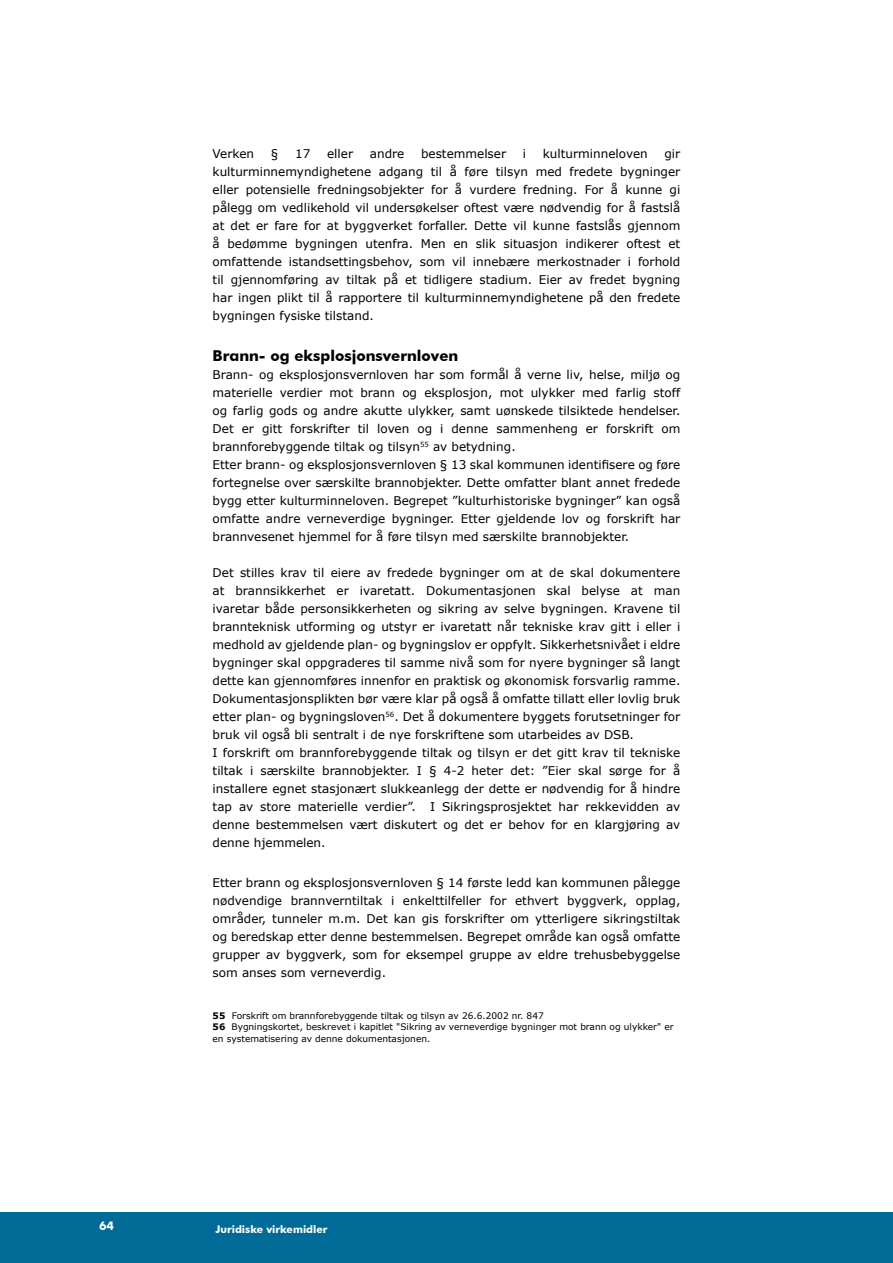
<style>
.page{position:relative;width:893px;height:1263px;background:#fff}
.page>*{position:absolute;margin:0;border:0;box-sizing:border-box;transform-origin:0 0}
.t1{font:700 15px "Futura BT";color:#000}
.t2{font:12px/18px "Verdana";color:#000;text-align:justify}
.t3{font:700 12px "Futura BT";color:#fff}
.t4{font:700 10.5px "Futura BT";color:#fff}
.t5{font:9px/10.8px "Verdana";color:#000}
.s1{font-weight:700}
</style>
<div class="page">
<div style="left:0;top:1212px;width:893px;height:51px;background:#006b96"></div>
<div style="left:213px;top:1224px;width:117px;height:39px;background:#006b96"></div>
<p class="t2" style="left:213px;top:144px;width:43px">Verken</p>
<p class="t2" style="left:271px;top:144px;width:9px">§</p>
<p class="t2" style="left:295px;top:144px;width:17px">17</p>
<p class="t2" style="left:327px;top:144px;width:28px">eller</p>
<p class="t2" style="left:370px;top:144px;width:36px">andre</p>
<p class="t2" style="left:421px;top:144px;width:87px">bestemmelser</p>
<p class="t2" style="left:523px;top:144px;width:5px">i</p>
<p class="t2" style="left:543px;top:144px;width:106px">kulturminneloven</p>
<p class="t2" style="left:213px;top:144px;width:469px;text-indent:452px">gir kulturminnemyndighetene adgang til å føre tilsyn med fredete bygninger eller potensielle fredningsobjekter for å vurdere fredning. For å kunne gi pålegg om vedlikehold vil undersøkelser oftest være nødvendig for å fastslå at det er fare for at byggverket forfaller. Dette vil kunne fastslås gjennom å bedømme bygningen utenfra. Men en slik situasjon indikerer oftest et omfattende istandsettingsbehov, som vil innebære merkostnader i forhold til gjennomføring av tiltak på et tidligere stadium. Eier av fredet bygning har ingen plikt til å rapportere til kulturminnemyndighetene på den fredete bygningen fysiske tilstand.</p>
<p class="t1" style="left:213px;top:346px;width:247px">Brann- og eksplosjonsvernloven</p>
<p class="t2" style="left:213px;top:365px;width:469px;text-align:left">Brann- og eksplosjonsvernloven har som formål å verne liv, helse, miljø og materielle verdier mot brann og eksplosjon, mot ulykker med farlig stoff og farlig gods og andre akutte ulykker, samt uønskede tilsiktede hendelser.<br>Det er gitt forskrifter til loven og i denne sammenheng er forskrift om brannforebyggende tiltak og tilsyn<sup>55</sup> av betydning.<br>Etter brann- og eksplosjonsvernloven § 13 skal kommunen identifisere og føre fortegnelse over særskilte brannobjekter. Dette omfatter blant annet fredede bygg etter kulturminneloven. Begrepet ”kulturhistoriske bygninger” kan også omfatte andre verneverdige bygninger. Etter gjeldende lov og forskrift har brannvesenet hjemmel for å føre tilsyn med særskilte brannobjekter.</p>
<p class="t2" style="left:213px;top:563px;width:469px;text-align:left">Det stilles krav til eiere av fredede bygninger om at de skal dokumentere at brannsikkerhet er ivaretatt. Dokumentasjonen skal belyse at man ivaretar både personsikkerheten og sikring av selve bygningen. Kravene til brannteknisk utforming og utstyr er ivaretatt når tekniske krav gitt i eller i medhold av gjeldende plan- og bygningslov er oppfylt. Sikkerhetsnivået i eldre bygninger skal oppgraderes til samme nivå som for nyere bygninger så langt dette kan gjennomføres innenfor en praktisk og økonomisk forsvarlig ramme.<br>Dokumentasjonsplikten bør være klar på også å omfatte tillatt eller lovlig bruk etter plan- og bygningsloven<sup>56</sup>. Det å dokumentere byggets forutsetninger for bruk vil også bli sentralt i de nye forskriftene som utarbeides av DSB.<br>I forskrift om brannforebyggende tiltak og tilsyn er det gitt krav til tekniske tiltak i særskilte brannobjekter. I § 4-2 heter det: ”Eier skal sørge for å installere egnet stasjonært slukkeanlegg der dette er nødvendig for å hindre tap av store materielle verdier”. I Sikringsprosjektet har rekkevidden av denne bestemmelsen vært diskutert og det er behov for en klargjøring av denne hjemmelen.</p>
<p class="t2" style="left:213px;top:873px;width:469px">Etter brann og eksplosjonsvernloven § 14 første ledd kan kommunen pålegge nødvendige brannverntiltak i enkelttilfeller for ethvert byggverk, opplag, områder, tunneler m.m. Det kan gis forskrifter om ytterligere sikringstiltak og beredskap etter denne bestemmelsen. Begrepet område kan også omfatte grupper av byggverk, som for eksempel gruppe av eldre trehusbebyggelse som anses som verneverdig.</p>
<p class="t5" style="left:213px;top:1010px;width:462px"><span class="s1">55</span> Forskrift om brannforebyggende tiltak og tilsyn av 26.6.2002 nr. 847<br><span class="s1">56</span> Bygningskortet, beskrevet i kapitlet "Sikring av verneverdige bygninger mot brann og ulykker" er</p>
<p class="t5" style="left:213px;top:1033px;width:219px">en systematisering av denne dokumentasjonen.</p>
<p class="t3" style="left:99px;top:1218px;width:16px">64</p>
<p class="t4" style="left:215px;top:1222px;width:114px">Juridiske virkemidler</p>
</div>
